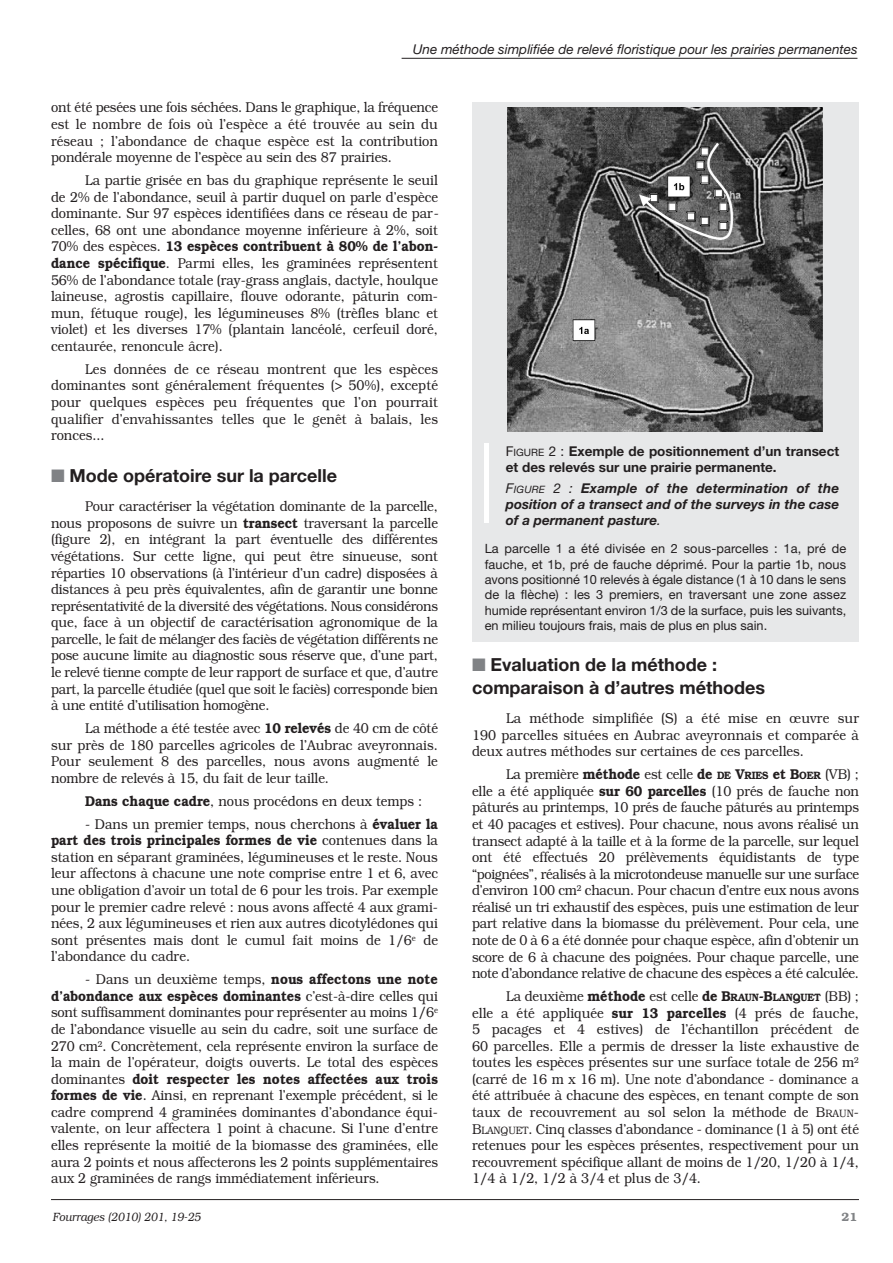
<style>
.page{position:relative;width:893px;height:1263px;background:#fff}
.page>*{position:absolute;margin:0;border:0;box-sizing:border-box;transform-origin:0 0}
.t1{font:700 18px/22.5px "Helvetica Neue";color:#231f20}
.t2{font:300 14.25px/16.5px "Bookman";letter-spacing:-.005em;color:#231f20;text-align:justify;scale:.9 1}
.t3{font:italic 700 13.5px/16.2px "Helvetica Neue";color:#231f20;text-align:justify}
.t4{font:700 13.5px/16.2px "Helvetica Neue";color:#231f20}
.t5{font:italic 13.5px "Helvetica Neue";color:#231f20}
.t6{font:12.75px/15.3px "Helvetica Neue";color:#231f20;text-align:justify}
.t7{font:italic 300 12px "Bookman";color:#231f20;scale:.9 1}
.t8{font:600 12px "Bookman";color:#808285}
.s1{font-weight:600}
.s2{color:#808285}
.s3{font-weight:400}
.s4{font-weight:400;font-size:10.2px}
.s5{font-weight:600;font-size:10.65px}
.s6{font-size:10.65px}
</style>
<div class="page">
<hr style="left:402px;top:58px;width:455px;height:1px;background:#231f20">
<hr style="left:51px;top:1199px;width:808px;height:1px;background:#231f20">
<div style="left:472px;top:102px;width:387px;height:540px;background:#e7e8e9"></div>
<hr style="left:485px;top:443px;width:4px;height:80px;background:#fff">
<img style="left:507px;top:107px;width:316px;height:325px">
<p class="t5" style="left:413px;top:44px;width:446px">Une méthode simplifiée de relevé floristique pour les prairies permanentes</p>
<p class="t2" style="left:51px;top:101px;width:431px">ont été pesées une fois séchées. Dans le graphique, la fréquence est le nombre de fois où l’espèce a été trouvée au sein du réseau ; l’abondance de chaque espèce est la contribution pondérale moyenne de l’espèce au sein des 87 prairies.</p>
<p class="t2" style="left:51px;top:173px;width:432px;text-indent:34px">La partie grisée en bas du graphique représente le seuil de 2% de l’abondance, seuil à partir duquel on parle d’espèce dominante. Sur 97 espèces identifiées dans ce réseau de par&shy;celles, 68 ont une abondance moyenne inférieure à 2%, soit 70% des espèces. <span class="s1">13 espèces contribuent à 80% de l’abon&shy;dance spécifique</span>. Parmi elles, les graminées représentent 56% de l’abondance totale (ray-grass anglais, dactyle, houlque laineuse, agrostis capillaire, flouve odorante, pâturin com&shy;mun, fétuque rouge), les légumineuses 8% (trèfles blanc et violet) et les diverses 17% (plantain lancéolé, cerfeuil doré, centaurée, renoncule âcre).</p>
<p class="t2" style="left:51px;top:362px;width:432px;text-indent:34px">Les données de ce réseau montrent que les espèces dominantes sont généralement fréquentes (&gt; 50%), excepté pour quelques espèces peu fréquentes que l’on pourrait qualifier d’envahissantes telles que le genêt à balais, les ronces...</p>
<p class="t1" style="left:51px;top:466px;width:288px"><span class="s2">■</span> Mode opératoire sur la parcelle</p>
<p class="t2" style="left:51px;top:499px;width:431px;text-indent:34px">Pour caractériser la végétation dominante de la parcelle, nous proposons de suivre un <span class="s1">transect</span> traversant la parcelle (figure 2), en intégrant la part éventuelle des différentes végétations. Sur cette ligne, qui peut être sinueuse, sont réparties 10 observations (à l’intérieur d’un cadre) disposées à distances à peu près équivalentes, afin de garantir une bonne représentativité de la diversité des végétations. Nous considérons que, face à un objectif de caractérisation agronomique de la parcelle, le fait de mélanger des faciès de végétation différents ne pose aucune limite au diagnostic sous réserve que, d’une part, le relevé tienne compte de leur rapport de surface et que, d’autre part, la parcelle étudiée (quel que soit le faciès) corresponde bien à une entité d’utilisation homogène.</p>
<p class="t2" style="left:51px;top:721px;width:431px;text-indent:34px">La méthode a été testée avec <span class="s1">10 relevés</span> de 40 cm de côté sur près de 180 parcelles agricoles de l’Aubrac aveyronnais.<br>Pour seulement 8 des parcelles, nous avons augmenté le nombre de relevés à 15, du fait de leur taille.</p>
<p class="t2" style="left:85px;top:794px;width:376px"><span class="s1">Dans chaque cadre</span>, nous procédons en deux temps :</p>
<p class="t2" style="left:51px;top:817px;width:431px;text-indent:34px">- Dans un premier temps, nous cherchons à <span class="s1">évaluer la part des trois principales formes de vie</span> contenues dans la station en séparant graminées, légumineuses et le reste. Nous leur affectons à chacune une note comprise entre 1 et 6, avec une obligation d’avoir un total de 6 pour les trois. Par exemple pour le premier cadre relevé : nous avons affecté 4 aux grami&shy;nées, 2 aux légumineuses et rien aux autres dicotylédones qui sont présentes mais dont le cumul fait moins de 1/6<sup>e</sup> de l’abondance du cadre.</p>
<p class="t2" style="left:51px;top:972px;width:431px;text-indent:34px">- Dans un deuxième temps, <span class="s1">nous affectons une note d’abondance aux espèces dominantes</span> c’est-à-dire celles qui sont suffisamment dominantes pour représenter au moins 1/6<sup>e </sup>de l’abondance visuelle au sein du cadre, soit une surface de 270 cm<sup>2</sup>. Concrètement, cela représente environ la surface de la main de l’opérateur, doigts ouverts. Le total des espèces dominantes <span class="s1">doit respecter les notes affectées aux trois formes de vie</span>. Ainsi, en reprenant l’exemple précédent, si le cadre comprend 4 graminées dominantes d’abondance équi&shy;valente, on leur affectera 1 point à chacune. Si l’une d’entre elles représente la moitié de la biomasse des graminées, elle aura 2 points et nous affecterons les 2 points supplémentaires aux 2 graminées de rangs immédiatement inférieurs.</p>
<p class="t4" style="left:506px;top:444px;width:335px"><span class="s3">F</span><span class="s4">IGURE</span> <span class="s3">2 :</span> Exemple de positionnement d’un transect et des relevés sur une prairie permanente.</p>
<p class="t3" style="left:506px;top:481px;width:335px"><span class="s3">F</span><span class="s4">IGURE</span> <span class="s3">2 :</span> Example of the determination of the position of a transect and of the surveys in the case of a permanent pasture<span class="s3">.</span></p>
<p class="t6" style="left:485px;top:542px;width:363px">La parcelle 1 a été divisée en 2 sous-parcelles : 1a, pré de fauche, et 1b, pré de fauche déprimé. Pour la partie 1b, nous avons positionné 10 relevés à égale distance (1 à 10 dans le sens de la flèche) : les 3 premiers, en traversant une zone assez humide représentant environ 1/3 de la surface, puis les suivants, en milieu toujours frais, mais de plus en plus sain.</p>
<p class="t1" style="left:472px;top:655px;width:295px"><span class="s2">■</span> Evaluation de la méthode : comparaison à d’autres méthodes</p>
<p class="t2" style="left:472px;top:711px;width:432px;text-indent:34px">La méthode simplifiée (S) a été mise en œuvre sur 190 parcelles situées en Aubrac aveyronnais et comparée à deux autres méthodes sur certaines de ces parcelles.</p>
<p class="t2" style="left:472px;top:767px;width:432px;text-indent:34px">La première <span class="s1">méthode</span> est celle <span class="s1">de</span> <span class="s5">DE</span> <span class="s1">V</span><span class="s5">RIES</span> <span class="s1">et B</span><span class="s5">OER</span> (VB) ; elle a été appliquée <span class="s1">sur 60 parcelles</span> (10 prés de fauche non pâturés au printemps, 10 prés de fauche pâturés au printemps et 40 pacages et estives). Pour chacune, nous avons réalisé un transect adapté à la taille et à la forme de la parcelle, sur lequel ont été effectués 20 prélèvements équidistants de type “poignées”, réalisés à la microtondeuse manuelle sur une surface d’environ 100 cm<sup>2</sup> chacun. Pour chacun d’entre eux nous avons réalisé un tri exhaustif des espèces, puis une estimation de leur part relative dans la biomasse du prélèvement. Pour cela, une note de 0 à 6 a été donnée pour chaque espèce, afin d’obtenir un score de 6 à chacune des poignées. Pour chaque parcelle, une note d’abondance relative de chacune des espèces a été calculée.</p>
<p class="t2" style="left:472px;top:989px;width:431px;text-indent:34px">La deuxième <span class="s1">méthode</span> est celle <span class="s1">de B</span><span class="s5">RAUN</span><span class="s1">-B</span><span class="s5">LANQUET</span> (BB) ; elle a été appliquée <span class="s1">sur 13 parcelles</span> (4 prés de fauche, 5 pacages et 4 estives) de l’échantillon précédent de 60 parcelles. Elle a permis de dresser la liste exhaustive de toutes les espèces présentes sur une surface totale de 256 m<sup>2 </sup>(carré de 16 m x 16 m). Une note d’abondance - dominance a été attribuée à chacune des espèces, en tenant compte de son taux de recouvrement au sol selon la méthode de B<span class="s6">RAUN</span>-B<span class="s6">LANQUET</span>. Cinq classes d’abondance - dominance (1 à 5) ont été retenues pour les espèces présentes, respectivement pour un recouvrement spécifique allant de moins de 1/20, 1/20 à 1/4, 1/4 à 1/2, 1/2 à 3/4 et plus de 3/4.</p>
<p class="t7" style="left:53px;top:1212px;width:166px">Fourrages (2010) 201, 19-25</p>
<p class="t8" style="left:842px;top:1212px;width:17px">21</p>
</div>
